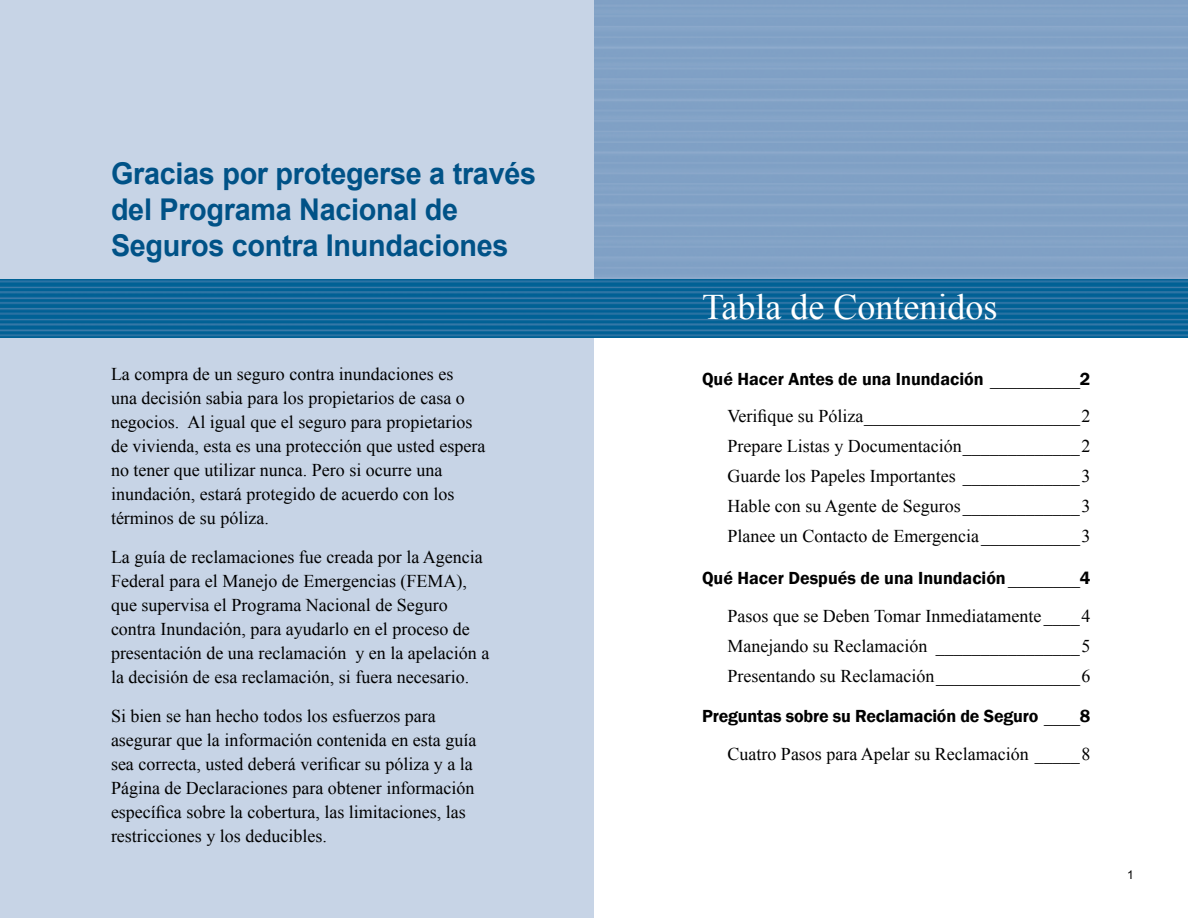
<style>
.page{position:relative;width:1188px;height:918px;background:#fff}
.page>*{position:absolute;margin:0;border:0;box-sizing:border-box;transform-origin:0 0}
.t1{font:36px "Times New Roman";color:#fff}
.t2{font:700 30px/36px "Arial";letter-spacing:-.01em;color:#005287;scale:.96 1}
.t3{font:18px/24px "Times New Roman";color:#000}
.t4{font:600 18px "Franklin Gothic";color:#000}
.s1{font-family:"Times New Roman";font-weight:400}
</style>
<div class="page">
<div style="left:0;top:0;width:594px;height:918px;background:#c7d4e6"></div>
<img style="left:0;top:279px;width:594px;height:59px">
<img style="left:594px;top:279px;width:594px;height:59px">
<h2 class="t2" style="left:111px;top:156px;width:444px">Gracias por protegerse a través del Programa Nacional de<br>Seguros contra Inundaciones</h2>
<p class="t3" style="left:111px;top:361px;width:376px">La compra de un seguro contra inundaciones es<br>una decisión sabia para los propietarios de casa o negocios. Al igual que el seguro para propietarios de vivienda, esta es una protección que usted espera no tener que utilizar nunca. Pero si ocurre una inundación, estará protegido de acuerdo con los términos de su póliza.</p>
<p class="t3" style="left:111px;top:544px;width:380px">La guía de reclamaciones fue creada por la Agencia Federal para el Manejo de Emergencias (FEMA), que supervisa el Programa Nacional de Seguro contra Inundación, para ayudarlo en el proceso de presentación de una reclamación y en la apelación a la decisión de esa reclamación, si fuera necesario.</p>
<p class="t3" style="left:111px;top:703px;width:367px">Si bien se han hecho todos los esfuerzos para asegurar que la información contenida en esta guía sea correcta, usted deberá verificar su póliza y a la Página de Declaraciones para obtener información específica sobre la cobertura, las limitaciones, las restricciones y los deducibles.</p>
<h1 class="t1" style="left:702px;top:283px;width:297px">Tabla de Contenidos</h1>
<p class="t4" style="left:702px;top:368px;width:390px">Qué Hacer Antes de una Inundación <span class="s1">__________</span>2</p>
<p class="t3" style="left:728px;top:401px;width:364px;line-height:30px;text-align:justify">Verifique su Póliza________________________2<br>Prepare Listas y Documentación_____________2<br>Guarde los Papeles Importantes _____________3<br>Hable con su Agente de Seguros_____________3<br>Planee un Contacto de Emergencia___________3</p>
<p class="t4" style="left:702px;top:567px;width:390px">Qué Hacer Después de una Inundación<span class="s1">________</span>4</p>
<p class="t3" style="left:728px;top:600px;width:364px;line-height:30px;text-align:justify">Pasos que se Deben Tomar Inmediatamente ____4<br>Manejando su Reclamación ________________5<br>Presentando su Reclamación________________6</p>
<p class="t4" style="left:702px;top:705px;width:390px">Preguntas sobre su Reclamación de Seguro <span class="s1">____</span>8</p>
<p class="t3" style="left:728px;top:741px;width:364px">Cuatro Pasos para Apelar su Reclamación _____8</p>
</div>
